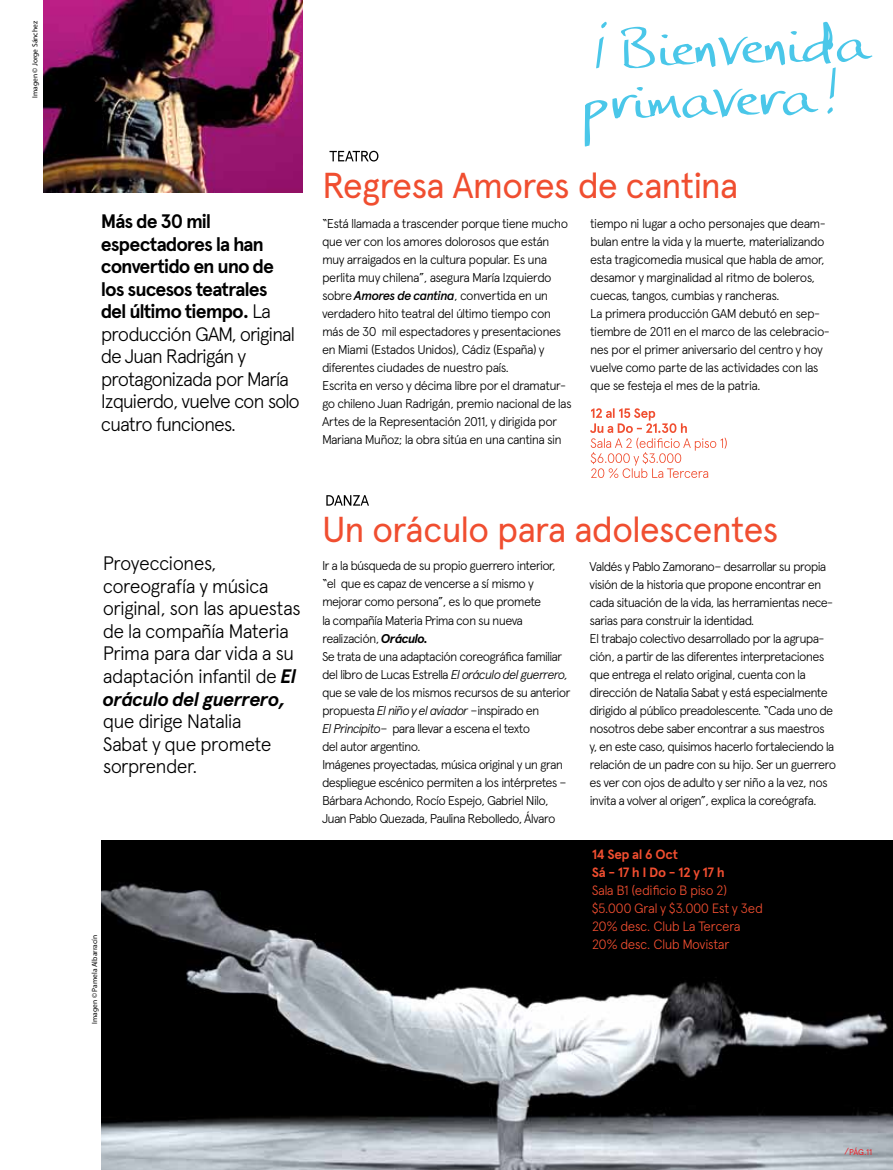
<style>
.page{position:relative;width:893px;height:1170px;background:#fff}
.page>*{position:absolute;margin:0;border:0;box-sizing:border-box;transform-origin:0 0}
.t1{font:36px "Apercu";letter-spacing:-.04em;color:#f04e30}
.t2{font:300 19.5px/22.5px "Apercu";letter-spacing:-.055em;color:#000}
.t3{font:300 13.5px/18px "Apercu";letter-spacing:-.045em;color:#f04e30}
.t4{font:700 13.5px/18px "Apercu";letter-spacing:-.04em;color:#f04e30}
.t5{font:300 12.75px/18px "Apercu";letter-spacing:-.06em;color:#000}
.t6{font:8.25px "Apercu";color:#ed1d24}
.t7{font:7.5px "Myriad Pro";color:#000}
.s1{font-weight:700}
.s2{font-weight:500;font-style:italic}
.s3{font-weight:700;font-style:italic}
.s4{font-style:italic}
</style>
<div class="page">
<img style="left:102px;top:840px;width:791px;height:329px">
<img style="left:43px;top:0;width:260px;height:192px">
<svg style="left:590px;top:408px;width:137px;height:70px"></svg>
<svg style="left:585px;top:22px;width:287px;height:124px"></svg>
<svg style="left:329px;top:151px;width:49px;height:10px"></svg>
<svg style="left:326px;top:495px;width:43px;height:10px"></svg>
<p class="t7" style="left:30px;top:98px;width:78px;rotate:-90deg">I magen © Jorge Sánchez</p>
<h2 class="t2" style="left:101px;top:210px;width:201px"><span class="s1">Más de 30 mil espectadores la han convertido en uno de los sucesos teatrales<br>del último tiempo.</span> La producción GAM, original de Juan Radrigán y protagonizada por María<br>Izquierdo, vuelve con solo cuatro funciones.</h2>
<h1 class="t1" style="left:322px;top:164px;width:418px">Regresa Amores de cantina</h1>
<p class="t5" style="left:322px;top:214px;width:251px">“Está llamada a trascender porque tiene mucho que ver con los amores dolorosos que están muy arraigados en la cultura popular. Es una perlita muy chilena”, asegura María Izquierdo sobre <span class="s2">Amores de cantina</span>, convertida en un verdadero hito teatral del último tiempo con más de 30 mil espectadores y presentaciones en Miami (Estados Unidos), Cádiz (España) y diferentes ciudades de nuestro país.<br>Escrita en verso y décima libre por el dramatur&shy;go chileno Juan Radrigán, premio nacional de las Artes de la Representación 2011, y dirigida por Mariana Muñoz; la obra sitúa en una cantina sin</p>
<p class="t5" style="left:590px;top:215px;width:241px">tiempo ni lugar a ocho personajes que deam&shy;bulan entre la vida y la muerte, materializando esta tragicomedia musical que habla de amor, desamor y marginalidad al ritmo de boleros, cuecas, tangos, cumbias y rancheras.<br>La primera producción GAM debutó en sep&shy;tiembre de 2011 en el marco de las celebracio&shy;nes por el primer aniversario del centro y hoy vuelve como parte de las actividades con las que se festeja el mes de la patria.</p>
<h2 class="t2" style="left:103px;top:552px;width:200px">Proyecciones, coreografía y música original, son las apuestas de la compañía Materia<br>Prima para dar vida a su adaptación infantil de <span class="s3">El oráculo del guerrero,</span></h2>
<h2 class="t2" style="left:103px;top:709px;width:170px">que dirige Natalia<br>Sabat y que promete sorprender.</h2>
<p class="t7" style="left:90px;top:1023px;width:90px;rotate:-90deg">I magen © Pamela Albarracín</p>
<h1 class="t1" style="left:322px;top:507px;width:458px">Un oráculo para adolescentes</h1>
<p class="t5" style="left:322px;top:557px;width:250px">Ir a la búsqueda de su propio guerrero interior, “el que es capaz de vencerse a sí mismo y mejorar como persona”, es lo que promete<br>la compañía Materia Prima con su nueva realización, <span class="s3">Oráculo.<br></span>Se trata de una adaptación coreográfica familiar del libro de Lucas Estrella <span class="s4">El oráculo del guerrero, </span>que se vale de los mismos recursos de su anterior propuesta <span class="s4">El niño y el aviador</span> –inspirado en<br><span class="s4">El Principito</span>– para llevar a escena el texto<br>del autor argentino.<br>Imágenes proyectadas, música original y un gran despliegue escénico permiten a los intérpretes – Bárbara Achondo, Rocío Espejo, Gabriel Nilo, Juan Pablo Quezada, Paulina Rebolledo, Álvaro</p>
<p class="t5" style="left:589px;top:557px;width:248px">Valdés y Pablo Zamorano– desarrollar su propia visión de la historia que propone encontrar en cada situación de la vida, las herramientas nece&shy;sarias para construir la identidad.<br>El trabajo colectivo desarrollado por la agrupa&shy;ción, a partir de las diferentes interpretaciones que entrega el relato original, cuenta con la dirección de Natalia Sabat y está especialmente dirigido al público preadolescente. “Cada uno de nosotros debe saber encontrar a sus maestros<br>y, en este caso, quisimos hacerlo fortaleciendo la relación de un padre con su hijo. Ser un guerrero es ver con ojos de adulto y ser niño a la vez, nos invita a volver al origen”, explica la coreógrafa.</p>
<p class="t4" style="left:592px;top:844px;width:135px">14 Sep al 6 Oct<br>Sá - 17 h I Do - 12 y 17 h</p>
<p class="t3" style="left:592px;top:880px;width:173px">Sala B1 (edificio B piso 2) $5.000 Gral y $3.000 Est y 3ed<br>20% desc. Club La Tercera<br>20% desc. Club Movistar</p>
<p class="t6" style="left:844px;top:1146px;width:29px">/PÁG.11</p>
</div>
